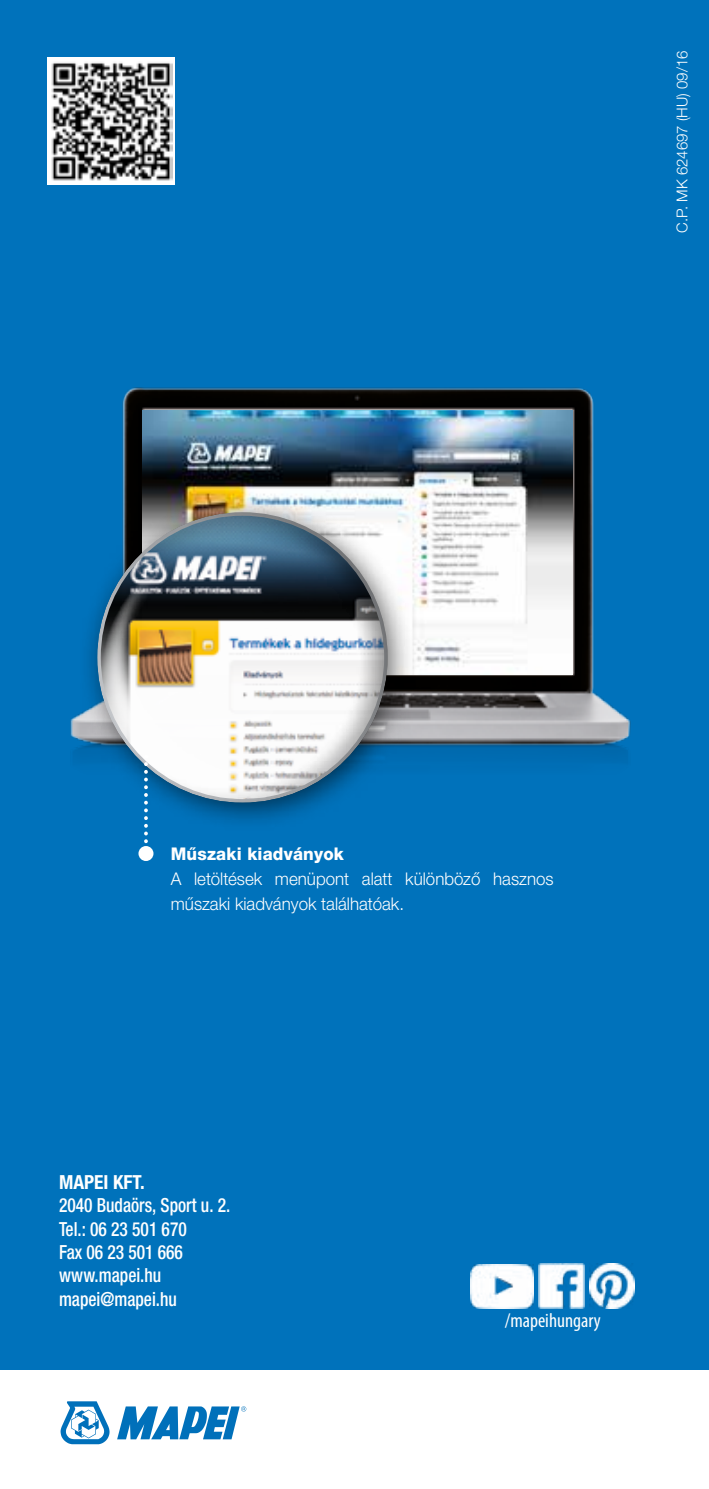
<style>
.page{position:relative;width:709px;height:1489px;background:#fff}
.page>*{position:absolute;margin:0;border:0;box-sizing:border-box;transform-origin:0 0}
.t1{font:condensed 20px "Myriad Pro";color:#fff}
.t2{font:500 condensed 19.5px/23.2px "Helvetica Neue LTW1 G";color:#fff;scale:.9 1}
.t3{font:700 condensed 19.5px "Helvetica Neue LTW1 G";color:#fff}
.t4{font:300 17.5px/25px "Helvetica Neue LTW1 G";color:#fff}
.t5{font:800 17.5px "Helvetica Neue LTW1 G";letter-spacing:.01em;color:#fff}
.t6{font:300 15px "Helvetica Neue LTW1 G";color:#fff}
</style>
<div class="page">
<div style="left:0;top:0;width:709px;height:1370px;background:#0072bb"></div>
<svg style="left:117px;top:1406px;width:129px;height:33px"></svg>
<svg style="left:61px;top:1401px;width:49px;height:43px"></svg>
<div style="left:48px;top:57px;width:127px;height:127px;background:#fff"></div>
<img style="left:51px;top:62px;width:121px;height:119px">
<img style="left:70px;top:387px;width:561px;height:373px">
<img style="left:142px;top:410px;width:431px;height:264px">
<div style="left:79px;top:494px;width:337px;height:337px;background:#000;opacity:.55"></div>
<div style="left:95px;top:511px;width:295px;height:295px;background:#000;opacity:.75"></div>
<svg style="left:144px;top:764px;width:4px;height:80px"></svg>
<div style="left:138px;top:846px;width:15px;height:15px;background:#fff;border-radius:50%"></div>
<img style="left:470px;top:1264px;width:63px;height:44px">
<img style="left:539px;top:1263px;width:45px;height:45px">
<img style="left:589px;top:1263px;width:45px;height:45px">
<p class="t6" style="left:673px;top:232px;width:183px;rotate:-90deg">C.P. MK 624697 (HU) 09/16</p>
<p class="t5" style="left:171px;top:843px;width:174px">Műszaki kiadványok</p>
<p class="t4" style="left:171px;top:866px;width:384px">A letöltések menüpont alatt különböző hasznos műszaki kiadványok találhatóak.</p>
<p class="t3" style="left:59px;top:1170px;width:87px">MAPEI KFT.</p>
<p class="t2" style="left:59px;top:1193px;width:192px">2040 Budaörs, Sport u. 2.<br>Tel.: 06 23 501 670<br>Fax 06 23 501 666 www.mapei.hu mapei@mapei.hu</p>
<p class="t1" style="left:505px;top:1307px;width:98px">/mapeihungary</p>
</div>
